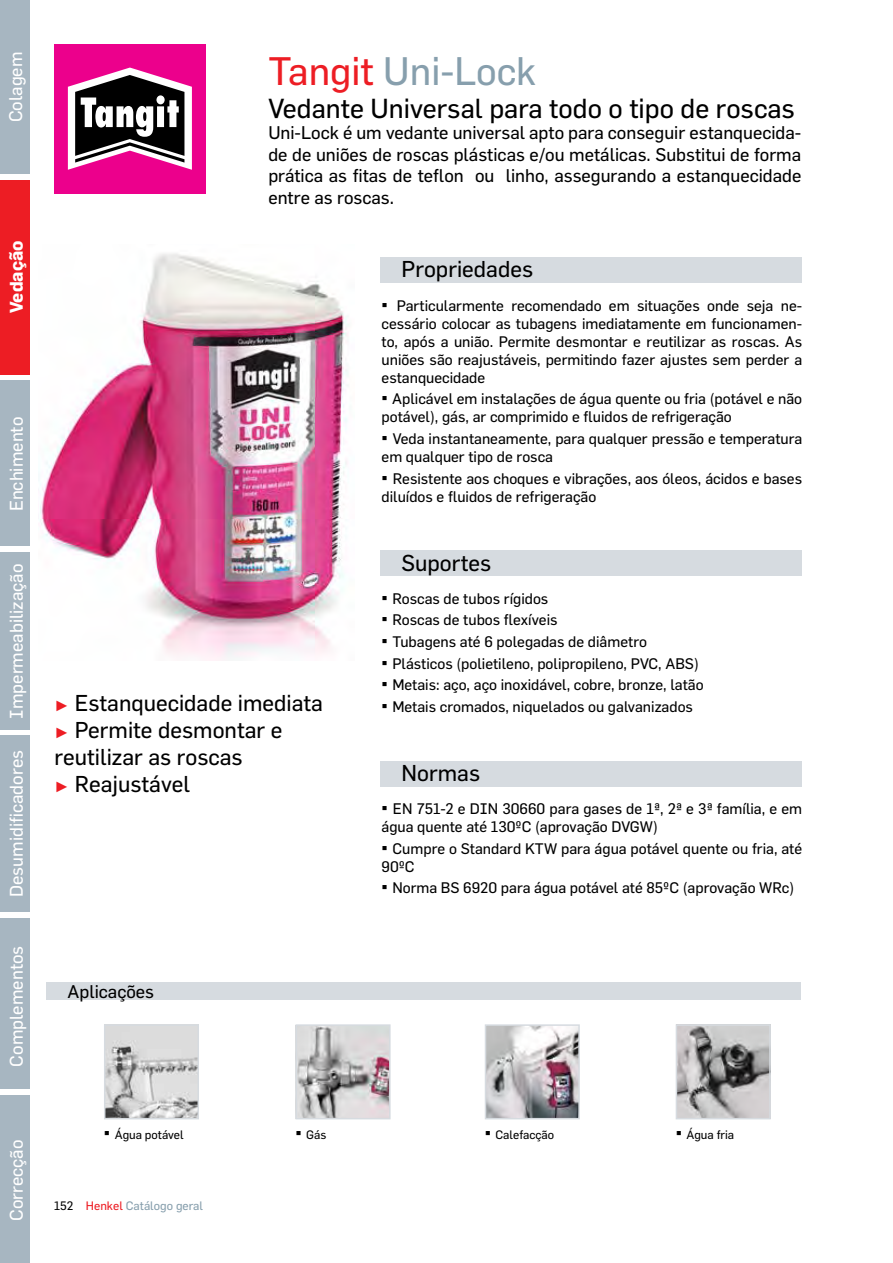
<style>
.page{position:relative;width:893px;height:1263px;background:#fff}
.page>*{position:absolute;margin:0;border:0;box-sizing:border-box;transform-origin:0 0}
.t1{font:39px "Flama Basic";color:#879fad}
.t2{font:27px "Flama Basic";color:#000}
.t3{font:22.5px/27px "Flama Basic";color:#000}
.t4{font:18px/21.6px "Flama Basic";color:#000;text-align:justify}
.t5{font:18px "Flama Basic";color:#fff}
.t6{font:700 18px "Flama";color:#fff}
.t7{font:15px/18px "Flama Basic";color:#000}
.t8{font:12px "Flama Basic";color:#000}
.t9{font:12px "Flama Basic";color:#879fad}
.s1{color:#ed1d24}
.s2{font-family:"Arial";font-size:18px}
.s3{font-family:"Arial";font-weight:900;font-size:15px;color:#ed1d24}
.s4{color:#000}
</style>
<div class="page">
<div style="left:47px;top:982px;width:754px;height:18px;background:#d6dbe0"></div>
<div style="left:381px;top:257px;width:421px;height:26px;background:#d6dbe0"></div>
<div style="left:54px;top:44px;width:152px;height:150px;background:#ec008c"></div>
<svg style="left:68px;top:68px;width:124px;height:102px"></svg>
<div style="left:0;top:735px;width:30px;height:177px;background:#a7b6c1"></div>
<div style="left:0;top:1095px;width:30px;height:168px;background:#a7b6c1"></div>
<div style="left:0;top:180px;width:30px;height:194px;background:#ed1d24"></div>
<div style="left:0;top:381px;width:30px;height:165px;background:#a7b6c1"></div>
<div style="left:0;top:552px;width:30px;height:178px;background:#a7b6c1"></div>
<div style="left:0;top:918px;width:30px;height:171px;background:#a7b6c1"></div>
<div style="left:0;top:0;width:30px;height:174px;background:#a7b6c1"></div>
<img style="left:107px;top:1027px;width:89px;height:89px">
<img style="left:488px;top:1027px;width:89px;height:89px">
<img style="left:679px;top:1027px;width:89px;height:89px">
<img style="left:299px;top:1027px;width:89px;height:89px">
<div style="left:485px;top:1024px;width:95px;height:95px;border:2px solid #d6dbe0"></div>
<div style="left:104px;top:1024px;width:95px;height:95px;border:2px solid #d6dbe0"></div>
<div style="left:676px;top:1024px;width:95px;height:95px;border:2px solid #d6dbe0"></div>
<div style="left:296px;top:1024px;width:95px;height:95px;border:2px solid #d6dbe0"></div>
<img style="left:40px;top:253px;width:309px;height:407px">
<div style="left:381px;top:761px;width:421px;height:26px;background:#d6dbe0"></div>
<div style="left:381px;top:551px;width:421px;height:25px;background:#d6dbe0"></div>
<p class="t5" style="left:5px;top:122px;width:72px;rotate:-90deg">Colagem</p>
<p class="t6" style="left:5px;top:313px;width:74px;rotate:-90deg">Vedação</p>
<p class="t5" style="left:6px;top:511px;width:96px;rotate:-90deg">Enchimento</p>
<p class="t5" style="left:6px;top:719px;width:156px;rotate:-90deg">Impermeabilização</p>
<p class="t5" style="left:6px;top:897px;width:148px;rotate:-90deg">Desumidificadores</p>
<p class="t5" style="left:6px;top:1066px;width:122px;rotate:-90deg">Complementos</p>
<p class="t5" style="left:6px;top:1221px;width:83px;rotate:-90deg">Correcção</p>
<h1 class="t1" style="left:268px;top:48px;width:269px"><span class="s1">Tangit</span> Uni-Lock</h1>
<h2 class="t2" style="left:268px;top:92px;width:528px">Vedante Universal para todo o tipo de roscas</h2>
<p class="t4" style="left:268px;top:122px;width:534px">Uni-Lock é um vedante universal apto para conseguir estanquecida&shy;de de uniões de roscas plásticas e/ou metálicas. Substitui de forma prática as fitas de teflon ou linho, assegurando a estanquecidade entre as roscas.</p>
<h3 class="t3" style="left:402px;top:255px;width:133px">Propriedades</h3>
<p class="t7" style="left:382px;top:296px;width:422px;text-align:justify"><span class="s2">▪</span> Particularmente recomendado em situações onde seja ne&shy;cessário colocar as tubagens imediatamente em funcionamen&shy;to, após a união. Permite desmontar e reutilizar as roscas. As uniões são reajustáveis, permitindo fazer ajustes sem perder a estanquecidade</p>
<p class="t7" style="left:382px;top:390px;width:422px"><span class="s2">▪</span> Aplicável em instalações de água quente ou fria (potável e não potável), gás, ar comprimido e fluidos de refrigeração</p>
<p class="t7" style="left:382px;top:429px;width:422px"><span class="s2">▪</span> Veda instantaneamente, para qualquer pressão e temperatura em qualquer tipo de rosca</p>
<p class="t7" style="left:382px;top:469px;width:422px"><span class="s2">▪</span> Resistente aos choques e vibrações, aos óleos, ácidos e bases diluídos e fluidos de refrigeração</p>
<h3 class="t3" style="left:54px;top:689px;width:270px"><span class="s3">►</span> Estanquecidade imediata <span class="s3">►</span> Permite desmontar e reutilizar as roscas<br><span class="s3">►</span> Reajustável</h3>
<p class="t4" style="left:68px;top:980px;width:88px">Aplicações</p>
<h3 class="t3" style="left:402px;top:549px;width:91px">Suportes</h3>
<p class="t7" style="left:382px;top:589px;width:168px"><span class="s2">▪</span> Roscas de tubos rígidos</p>
<p class="t7" style="left:382px;top:611px;width:177px"><span class="s2">▪</span> Roscas de tubos flexíveis</p>
<p class="t7" style="left:382px;top:632px;width:267px"><span class="s2">▪</span> Tubagens até 6 polegadas de diâmetro</p>
<p class="t7" style="left:382px;top:654px;width:319px"><span class="s2">▪</span> Plásticos (polietileno, polipropileno, PVC, ABS)</p>
<p class="t7" style="left:382px;top:675px;width:324px"><span class="s2">▪</span> Metais: aço, aço inoxidável, cobre, bronze, latão</p>
<p class="t7" style="left:382px;top:697px;width:313px"><span class="s2">▪</span> Metais cromados, niquelados ou galvanizados</p>
<h3 class="t3" style="left:402px;top:759px;width:80px">Normas</h3>
<p class="t7" style="left:382px;top:800px;width:422px"><span class="s2">▪</span> EN 751-2 e DIN 30660 para gases de 1ª, 2ª e 3ª família, e em água quente até 130ºC (aprovação DVGW)</p>
<p class="t7" style="left:382px;top:839px;width:422px"><span class="s2">▪</span> Cumpre o Standard KTW para água potável quente ou fria, até<br>90ºC</p>
<p class="t7" style="left:382px;top:879px;width:414px"><span class="s2">▪</span> Norma BS 6920 para água potável até 85ºC (aprovação WRc)</p>
<p class="t8" style="left:104px;top:1128px;width:81px"><span class="s2">▪</span> Água potável</p>
<p class="t8" style="left:296px;top:1128px;width:32px"><span class="s2">▪</span> Gás</p>
<p class="t8" style="left:676px;top:1128px;width:60px"><span class="s2">▪</span> Água fria</p>
<p class="t8" style="left:485px;top:1128px;width:71px"><span class="s2">▪</span> Calefacção</p>
<p class="t9" style="left:54px;top:1198px;width:151px"><span class="s4">152</span> <span class="s1">Henkel</span> Catálogo geral</p>
</div>
